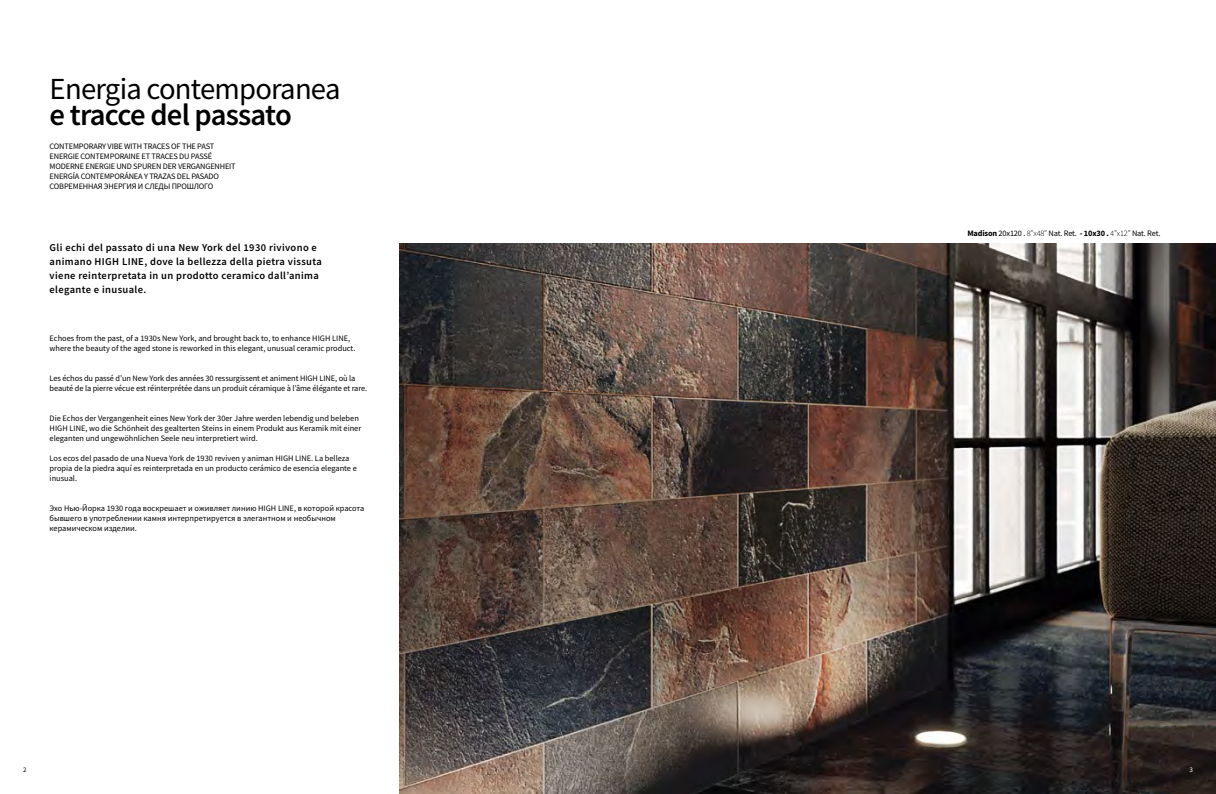
<style>
.page{position:relative;width:1216px;height:794px;background:#fff}
.page>*{position:absolute;margin:0;border:0;box-sizing:border-box;transform-origin:0 0}
.t1{font:30.62px "Source Sans Pro";letter-spacing:-.025em;color:#000}
.t2{font:600 30.62px "Source Sans Pro";letter-spacing:-.025em;color:#000}
.t3{font:600 10.5px/14px "Source Sans Pro";letter-spacing:.035em;color:#000}
.t4{font:8.31px/10px "Source Sans Pro";color:#000}
.t5{font:8.31px/10px "Source Sans Pro";letter-spacing:-.02em;color:#000}
.t6{font:7px "Source Sans Pro";color:#000}
.t7{font:7px "Source Sans Pro";color:#fff}
.s1{font-weight:700}
.s2{font-weight:300}
</style>
<div class="page">
<img style="left:399px;top:243px;width:816px;height:551px">
<h1 class="t1" style="left:50px;top:69px;width:292px">Energia contemporanea</h1>
<h1 class="t2" style="left:50px;top:95px;width:244px">e tracce del passato</h1>
<p class="t5" style="left:50px;top:141px;width:188px">CONTEMPORARY VIBE WITH TRACES OF THE PAST ENERGIE CONTEMPORAINE ET TRACES DU PASSÉ MODERNE ENERGIE UND SPUREN DER VERGANGENHEIT ENERGÍA CONTEMPORÁNEA Y TRAZAS DEL PASADO СОВРЕМЕННАЯ ЭНЕРГИЯ И СЛЕДЫ ПРОШЛОГО</p>
<p class="t3" style="left:50px;top:241px;width:274px">Gli echi del passato di una New York del 1930 rivivono e animano HIGH LINE, dove la bellezza della pietra vissuta viene reinterpretata in un prodotto ceramico dall’anima elegante e inusuale.</p>
<p class="t4" style="left:50px;top:333px;width:307px">Echoes from the past, of a 1930s New York, and brought back to, to enhance HIGH LINE, where the beauty of the aged stone is reworked in this elegant, unusual ceramic product.</p>
<p class="t4" style="left:50px;top:373px;width:319px">Les échos du passé d’un New York des années 30 ressurgissent et animent HIGH LINE, où la beauté de la pierre vécue est réinterprétée dans un produit céramique à l’âme élégante et rare.</p>
<p class="t4" style="left:50px;top:413px;width:313px">Die Echos der Vergangenheit eines New York der 30er Jahre werden lebendig und beleben<br>HIGH LINE, wo die Schönheit des gealterten Steins in einem Produkt aus Keramik mit einer eleganten und ungewöhnlichen Seele neu interpretiert wird.</p>
<p class="t4" style="left:50px;top:453px;width:309px">Los ecos del pasado de una Nueva York de 1930 reviven y animan HIGH LINE. La belleza propia de la piedra aquí es reinterpretada en un producto cerámico de esencia elegante e inusual.</p>
<p class="t4" style="left:50px;top:503px;width:316px">Эхо Нью-Йорка 1930 года воскрешает и оживляет линию HIGH LINE, в которой красота бывшего в употреблении камня интерпретируется в элегантном и необычном керамическом изделии.</p>
<p class="t5" style="left:967px;top:228px;width:194px"><span class="s1">Madison</span> 20x120 . <span class="s2">8”x48”</span> Nat. Ret. <span class="s1">- 10x30 .</span> <span class="s2">4”x12”</span> Nat. Ret.</p>
<p class="t6" style="left:23px;top:765px;width:5px">2</p>
<p class="t7" style="left:1189px;top:765px;width:5px">3</p>
</div>
